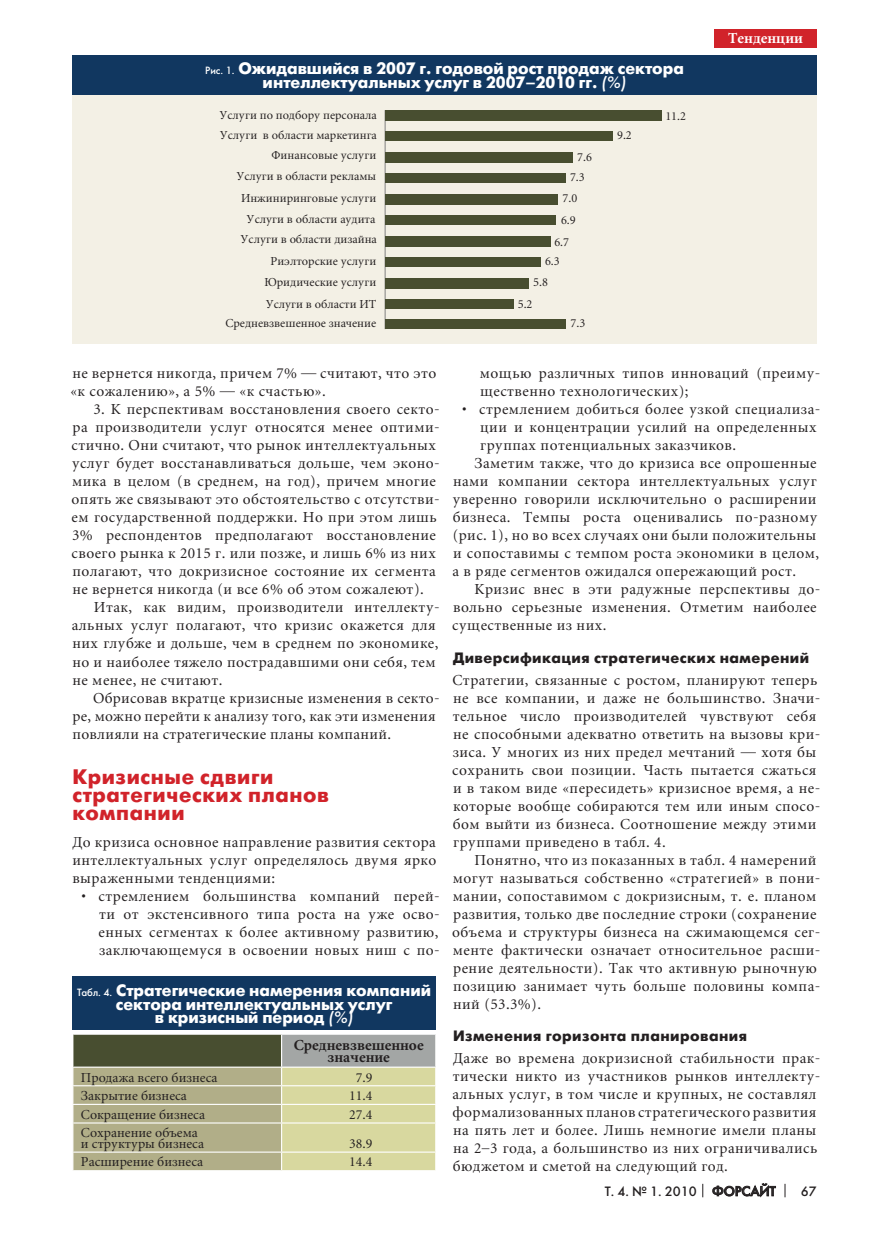
<style>
.page{position:relative;width:872px;height:1234px;background:#fff}
.page>*{position:absolute;margin:0;border:0;box-sizing:border-box;transform-origin:0 0}
.t1{font:700 21px/18px "Futura Futuris C";letter-spacing:.03em;color:#d1232a}
.t2{font:700 16.5px/13.5px "Futura Futuris C";color:#fff;text-align:center}
.t3{font:15px/18px "Miniature";letter-spacing:.03em;color:#231f20}
.t4{font:700 15px "Futura Futuris C";letter-spacing:.03em;color:#231f20}
.t5{font:700 15px/12px "Miniature";color:#231f20;text-align:center}
.t6{font:700 15px "Miniature";color:#fff}
.t7{font:13.5px/10.5px "Miniature";color:#231f20}
.t8{font:13.5px "Futura Futuris C";color:#231f20}
.t9{font:12px/20.7px "Miniature";color:#231f20;text-align:center}
.s1{font-weight:400;font-size:10.5px}
.s2{font-weight:400;font-style:italic}
</style>
<div class="page">
<svg style="left:702px;top:1183px;width:1px;height:13px"></svg>
<svg style="left:784px;top:1183px;width:1px;height:13px"></svg>
<svg style="left:712px;top:1183px;width:64px;height:14px"></svg>
<div style="left:714px;top:30px;width:102px;height:18px;background:#d1232a"></div>
<div style="left:72px;top:94px;width:744px;height:249px;background:#f3f0e5"></div>
<hr style="left:385px;top:111px;width:1px;height:217px;background:#808181">
<div style="left:385px;top:110px;width:277px;height:10px;background:#484e30"></div>
<div style="left:385px;top:131px;width:227px;height:10px;background:#484e30"></div>
<div style="left:385px;top:151px;width:187px;height:11px;background:#484e30"></div>
<div style="left:385px;top:173px;width:180px;height:10px;background:#484e30"></div>
<div style="left:385px;top:193px;width:173px;height:11px;background:#484e30"></div>
<div style="left:385px;top:215px;width:170px;height:10px;background:#484e30"></div>
<div style="left:385px;top:235px;width:165px;height:11px;background:#484e30"></div>
<div style="left:385px;top:257px;width:156px;height:10px;background:#484e30"></div>
<div style="left:385px;top:277px;width:143px;height:11px;background:#484e30"></div>
<div style="left:385px;top:299px;width:128px;height:10px;background:#484e30"></div>
<div style="left:385px;top:319px;width:180px;height:10px;background:#484e30"></div>
<div style="left:72px;top:55px;width:744px;height:39px;background:#113760"></div>
<div style="left:73px;top:1033px;width:208px;height:33px;background:#484e30"></div>
<div style="left:281px;top:1033px;width:155px;height:33px;background:#a3a6a5"></div>
<hr style="left:72px;top:1033px;width:209px;height:1px;background:#fff">
<hr style="left:281px;top:1033px;width:155px;height:1px;background:#fff">
<hr style="left:281px;top:1034px;width:1px;height:32px;background:#fff">
<hr style="left:435px;top:1034px;width:1px;height:32px;background:#fff">
<svg style="left:73px;top:1066px;width:363px;height:103px;background:#c4c297"></svg>
<div style="left:72px;top:976px;width:364px;height:54px;background:#113760"></div>
<p class="t2" style="left:205px;top:62px;width:480px"><span class="s1">Рис. 1.</span> Ожидавшийся в 2007 г. годовой рост продаж сектора интеллектуальных услуг в 2007–2010 гг. <span class="s2">(%)</span></p>
<p class="t9" style="left:219px;top:105px;width:159px;text-align:right">Услуги по подбору персонала<br>Услуги в области маркетинга<br>Финансовые услуги<br>Услуги в области рекламы<br>Инжиниринговые услуги<br>Услуги в области аудита<br>Услуги в области дизайна</p>
<p class="t9" style="left:264px;top:251px;width:113px;line-height:21.5px">Риэлторские услуги<br>Юридические услуги<br>Услуги в области ИТ</p>
<p class="t9" style="left:225px;top:313px;width:152px">Средневзвешенное значение</p>
<p class="t9" style="left:577px;top:147px;width:16px">7.6</p>
<p class="t9" style="left:570px;top:168px;width:16px">7.3</p>
<p class="t9" style="left:562px;top:188px;width:16px">7.0</p>
<p class="t9" style="left:554px;top:209px;width:23px;line-height:21.8px">6.9<br>6.7</p>
<p class="t9" style="left:533px;top:251px;width:28px;text-align:left;text-indent:12px">6.3<br>5.8</p>
<p class="t9" style="left:518px;top:294px;width:16px">5.2</p>
<p class="t9" style="left:570px;top:313px;width:16px">7.3</p>
<p class="t9" style="left:617px;top:125px;width:16px">9.2</p>
<p class="t9" style="left:665px;top:106px;width:22px">11.2</p>
<p class="t6" style="left:728px;top:31px;width:76px">Тенденции</p>
<p class="t3" style="left:70px;top:365px;width:367px">не вернется никогда, причем 7% — считают, что это «к сожалению», а 5% — «к счастью».</p>
<p class="t3" style="left:72px;top:401px;width:370px;text-indent:22px">3. К перспективам восстановления своего секто&shy;ра производители услуг относятся менее оптими&shy;стично. Они считают, что рынок интеллектуальных услуг будет восстанавливаться дольше, чем эконо&shy;мика в целом (в среднем, на год), причем многие опять же связывают это обстоятельство с отсутстви&shy;ем государственной поддержки. Но при этом лишь 3% респондентов предполагают восстановление своего рынка к 2015 г. или позже, и лишь 6% из них полагают, что докризисное состояние их сегмента не вернется никогда (и все 6% об этом сожалеют).</p>
<p class="t3" style="left:72px;top:599px;width:369px;text-indent:22px">Итак, как видим, производители интеллекту&shy;альных услуг полагают, что кризис окажется для них глубже и дольше, чем в среднем по экономике, но и наиболее тяжело пострадавшими они себя, тем не менее, не считают.</p>
<p class="t3" style="left:72px;top:689px;width:369px;text-indent:21px">Обрисовав вкратце кризисные изменения в секто&shy;ре, можно перейти к анализу того, как эти изменения повлияли на стратегические планы компаний.</p>
<h1 class="t1" style="left:72px;top:768px;width:258px">Кризисные сдвиги стратегических планов компании</h1>
<p class="t3" style="left:72px;top:833px;width:365px;text-align:justify">До кризиса основное направление развития сектора интеллектуальных услуг определялось двумя ярко выраженными тенденциями:</p>
<p class="t3" style="left:99px;top:887px;width:343px;text-align:justify;text-indent:-17px">• стремлением большинства компаний перей&shy;ти от экстенсивного типа роста на уже осво&shy;енных сегментах к более активному развитию, заключающемуся в освоении новых ниш с по-</p>
<p class="t2" style="left:77px;top:983px;width:355px"><span class="s1">Табл. 4.</span> Стратегические намерения компаний сектора интеллектуальных услуг<br>в кризисный период <span class="s2">(%)</span></p>
<p class="t5" style="left:294px;top:1039px;width:131px">Средневзвешенное значение</p>
<p class="t7" style="left:81px;top:1072px;width:138px">Продажа всего бизнеса</p>
<p class="t7" style="left:356px;top:1072px;width:18px">7.9</p>
<p class="t7" style="left:81px;top:1090px;width:107px">Закрытие бизнеса</p>
<p class="t7" style="left:349px;top:1090px;width:25px">11.4</p>
<p class="t7" style="left:81px;top:1109px;width:126px">Сокращение бизнеса</p>
<p class="t7" style="left:349px;top:1109px;width:25px">27.4</p>
<p class="t7" style="left:81px;top:1127px;width:125px">Сохранение объема и структуры бизнеса</p>
<p class="t7" style="left:349px;top:1138px;width:25px">38.9</p>
<p class="t7" style="left:81px;top:1157px;width:124px">Расширение бизнеса</p>
<p class="t7" style="left:349px;top:1157px;width:25px">14.4</p>
<p class="t3" style="left:480px;top:365px;width:342px">мощью различных типов инноваций (преиму&shy;щественно технологических);</p>
<p class="t3" style="left:462px;top:401px;width:360px">• стремлением добиться более узкой специализа-</p>
<p class="t3" style="left:480px;top:419px;width:338px">ции и концентрации усилий на определенных</p>
<p class="t3" style="left:480px;top:437px;width:257px">группах потенциальных заказчиков.</p>
<p class="t3" style="left:474px;top:455px;width:343px">Заметим также, что до кризиса все опрошенные</p>
<p class="t3" style="left:453px;top:473px;width:365px">нами компании сектора интеллектуальных услуг</p>
<p class="t3" style="left:453px;top:491px;width:365px">уверенно говорили исключительно о расширении</p>
<p class="t3" style="left:453px;top:509px;width:366px">бизнеса. Темпы роста оценивались по-разному</p>
<p class="t3" style="left:453px;top:527px;width:365px">(рис. 1), но во всех случаях они были положительны</p>
<p class="t3" style="left:453px;top:545px;width:367px">и сопоставимы с темпом роста экономики в целом,</p>
<p class="t3" style="left:452px;top:563px;width:345px">а в ряде сегментов ожидался опережающий рост.</p>
<p class="t3" style="left:474px;top:581px;width:347px">Кризис внес в эти радужные перспективы до-</p>
<p class="t3" style="left:453px;top:599px;width:365px">вольно серьезные изменения. Отметим наиболее</p>
<p class="t3" style="left:452px;top:617px;width:156px">существенные из них.</p>
<p class="t3" style="left:452px;top:671px;width:369px">Стратегии, связанные с ростом, планируют теперь не все компании, и даже не большинство. Значи&shy;тельное число производителей чувствуют себя не способными адекватно ответить на вызовы кри&shy;зиса. У многих из них предел мечтаний — хотя бы сохранить свои позиции. Часть пытается сжаться и в таком виде «пересидеть» кризисное время, а не&shy;которые вообще собираются тем или иным спосо&shy;бом выйти из бизнеса. Соотношение между этими группами приведено в табл. 4.</p>
<p class="t3" style="left:452px;top:851px;width:370px;text-indent:22px">Понятно, что из показанных в табл. 4 намерений могут называться собственно «стратегией» в пони&shy;мании, сопоставимом с докризисным, т. е. планом развития, только две последние строки (сохранение объема и структуры бизнеса на сжимающемся сег&shy;менте фактически означает относительное расши&shy;рение деятельности). Так что активную рыночную позицию занимает чуть больше половины компа&shy;ний (53.3%).</p>
<p class="t4" style="left:453px;top:649px;width:358px">Диверсификация стратегических намерений</p>
<p class="t4" style="left:453px;top:1026px;width:295px">Изменения горизонта планирования</p>
<p class="t3" style="left:452px;top:1049px;width:369px">Даже во времена докризисной стабильности прак&shy;тически никто из участников рынков интеллекту&shy;альных услуг, в том числе и крупных, не составлял формализованных планов стратегического развития на пять лет и более. Лишь немногие имели планы на 2–3 года, а большинство из них ограничивались бюджетом и сметой на следующий год.</p>
<p class="t8" style="left:605px;top:1182px;width:172px">Т. 4. № 1. 2010 Форсайт</p>
<p class="t8" style="left:801px;top:1182px;width:17px">67</p>
</div>
